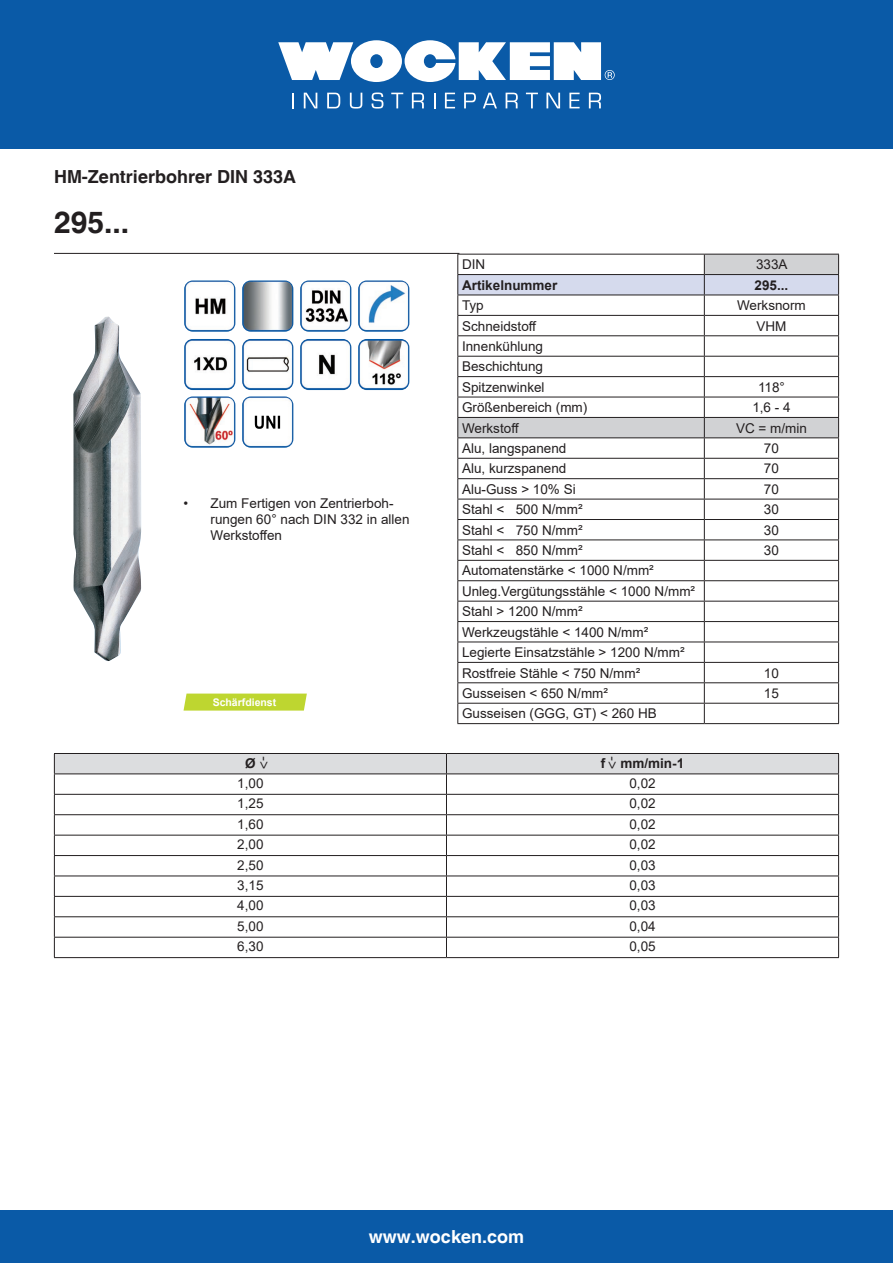
<style>
.page{position:relative;width:893px;height:1263px;background:#fff}
.page>*{position:absolute;margin:0;border:0;box-sizing:border-box;transform-origin:0 0}
.t1{font:700 30px "Helvetica";color:#231f20}
.t2{font:700 18px "Helvetica";color:#231f20}
.t3{font:700 18px "Helvetica";color:#fff}
.t4{font:700 15px "Minion Pro";color:#231f20}
.t5{font:13.5px/16.2px "Arial";color:#231f20}
.t6{font:700 13.5px "Arial";color:#231f20}
.p_crossRef_basic{font:700 10.5px "Arial";color:#fff}
</style>
<div class="page">
<div style="left:0;top:0;width:893px;height:149px;background:#0a5aa7"></div>
<svg style="left:278px;top:40px;width:337px;height:42px"></svg>
<svg style="left:292px;top:93px;width:2px;height:15px"></svg>
<svg style="left:304px;top:93px;width:13px;height:15px"></svg>
<svg style="left:327px;top:93px;width:13px;height:15px"></svg>
<svg style="left:350px;top:93px;width:12px;height:16px"></svg>
<svg style="left:371px;top:93px;width:12px;height:16px"></svg>
<svg style="left:391px;top:93px;width:12px;height:15px"></svg>
<svg style="left:412px;top:93px;width:12px;height:15px"></svg>
<svg style="left:434px;top:93px;width:1px;height:15px"></svg>
<svg style="left:445px;top:93px;width:10px;height:15px"></svg>
<svg style="left:464px;top:93px;width:12px;height:15px"></svg>
<svg style="left:483px;top:93px;width:14px;height:15px"></svg>
<svg style="left:506px;top:93px;width:12px;height:15px"></svg>
<svg style="left:526px;top:93px;width:12px;height:15px"></svg>
<svg style="left:546px;top:93px;width:14px;height:15px"></svg>
<svg style="left:569px;top:93px;width:11px;height:15px"></svg>
<svg style="left:589px;top:93px;width:12px;height:15px"></svg>
<div style="left:0;top:1210px;width:893px;height:53px;background:#0a5aa7"></div>
<svg style="left:457px;top:254px;width:382px;height:469px"></svg>
<hr style="left:457px;top:723px;width:247px;height:1px;background:#231f20">
<hr style="left:704px;top:723px;width:135px;height:1px;background:#231f20">
<img style="left:358px;top:280px;width:51px;height:52px">
<img style="left:184px;top:280px;width:51px;height:52px">
<img style="left:242px;top:339px;width:51px;height:51px">
<img style="left:300px;top:339px;width:51px;height:51px">
<img style="left:358px;top:339px;width:51px;height:51px">
<hr style="left:54px;top:253px;width:405px;height:1px;background:#231f20">
<img style="left:242px;top:396px;width:51px;height:52px">
<img style="left:255px;top:416px;width:25px;height:13px">
<svg style="left:184px;top:693px;width:123px;height:18px;background:#c2d93f"></svg>
<svg style="left:54px;top:753px;width:785px;height:204px"></svg>
<hr style="left:54px;top:957px;width:392px;height:1px;background:#231f20">
<hr style="left:446px;top:957px;width:393px;height:1px;background:#231f20">
<img style="left:184px;top:396px;width:51px;height:52px">
<img style="left:242px;top:280px;width:51px;height:52px">
<img style="left:300px;top:280px;width:51px;height:52px">
<img style="left:184px;top:339px;width:51px;height:51px">
<img style="left:73px;top:317px;width:68px;height:344px">
<p class="t2" style="left:54px;top:166px;width:244px">HM-Zentrierbohrer DIN 333A</p>
<p class="t1" style="left:54px;top:204px;width:77px">295...</p>
<p class="t5" style="left:211px;top:495px;width:201px;text-indent:-27px">• Zum Fertigen von Zentrierboh&shy;rungen 60° nach DIN 332 in allen<br>Werkstoffen</p>
<p class="p_crossRef_basic" style="left:213px;top:695px;width:65px">Schärfdienst</p>
<p class="t5" style="left:462px;top:256px;width:25px">DIN</p>
<p class="t5" style="left:756px;top:256px;width:33px">333A</p>
<p class="t6" style="left:462px;top:275px;width:97px">Artikelnummer</p>
<p class="t6" style="left:755px;top:275px;width:35px">295...</p>
<p class="t5" style="left:462px;top:297px;width:23px">Typ</p>
<p class="t5" style="left:737px;top:297px;width:70px">Werksnorm</p>
<p class="t5" style="left:462px;top:318px;width:76px">Schneidstoff</p>
<p class="t5" style="left:756px;top:318px;width:31px">VHM</p>
<p class="t5" style="left:462px;top:338px;width:83px">Innenkühlung</p>
<p class="t5" style="left:462px;top:358px;width:83px">Beschichtung</p>
<p class="t5" style="left:462px;top:379px;width:84px">Spitzenwinkel</p>
<p class="t5" style="left:758px;top:379px;width:28px">118°</p>
<p class="t5" style="left:462px;top:399px;width:127px">Größenbereich (mm)</p>
<p class="t5" style="left:752px;top:399px;width:40px">1,6 - 4</p>
<p class="t5" style="left:462px;top:420px;width:58px">Werkstoff</p>
<p class="t5" style="left:736px;top:420px;width:72px">VC = m/min</p>
<p class="t5" style="left:462px;top:440px;width:106px">Alu, langspanend</p>
<p class="t5" style="left:764px;top:440px;width:17px">70</p>
<p class="t5" style="left:462px;top:460px;width:106px">Alu, kurzspanend</p>
<p class="t5" style="left:764px;top:460px;width:17px">70</p>
<p class="t5" style="left:462px;top:481px;width:115px">Alu-Guss &gt; 10% Si</p>
<p class="t5" style="left:764px;top:481px;width:17px">70</p>
<p class="t5" style="left:462px;top:501px;width:122px">Stahl &lt; 500 N/mm²</p>
<p class="t5" style="left:764px;top:501px;width:17px">30</p>
<p class="t5" style="left:462px;top:522px;width:122px">Stahl &lt; 750 N/mm²</p>
<p class="t5" style="left:764px;top:522px;width:17px">30</p>
<p class="t5" style="left:462px;top:542px;width:122px">Stahl &lt; 850 N/mm²</p>
<p class="t5" style="left:764px;top:542px;width:17px">30</p>
<p class="t5" style="left:462px;top:562px;width:193px">Automatenstärke &lt; 1000 N/mm²</p>
<p class="t5" style="left:462px;top:583px;width:234px">Unleg.Vergütungsstähle &lt; 1000 N/mm²</p>
<p class="t5" style="left:462px;top:603px;width:122px">Stahl &gt; 1200 N/mm²</p>
<p class="t5" style="left:462px;top:624px;width:188px">Werkzeugstähle &lt; 1400 N/mm²</p>
<p class="t5" style="left:462px;top:644px;width:224px">Legierte Einsatzstähle &gt; 1200 N/mm²</p>
<p class="t5" style="left:462px;top:664px;width:180px">Rostfreie Stähle &lt; 750 N/mm²</p>
<p class="t5" style="left:764px;top:664px;width:17px">10</p>
<p class="t5" style="left:462px;top:685px;width:147px">Gusseisen &lt; 650 N/mm²</p>
<p class="t5" style="left:764px;top:685px;width:17px">15</p>
<p class="t5" style="left:462px;top:705px;width:196px">Gusseisen (GGG, GT) &lt; 260 HB</p>
<p class="t4" style="left:276px;top:756px;width:15px;rotate:90deg">-&gt;</p>
<p class="t4" style="left:624px;top:756px;width:15px;rotate:90deg">-&gt;</p>
<p class="t6" style="left:245px;top:753px;width:12px">Ø</p>
<p class="t6" style="left:601px;top:753px;width:85px">f mm/min-1</p>
<p class="t5" style="left:237px;top:775px;width:28px">1,00</p>
<p class="t5" style="left:629px;top:775px;width:28px">0,02</p>
<p class="t5" style="left:237px;top:795px;width:28px">1,25</p>
<p class="t5" style="left:629px;top:795px;width:28px">0,02</p>
<p class="t5" style="left:237px;top:816px;width:28px">1,60</p>
<p class="t5" style="left:629px;top:816px;width:28px">0,02</p>
<p class="t5" style="left:237px;top:836px;width:28px">2,00</p>
<p class="t5" style="left:629px;top:836px;width:28px">0,02</p>
<p class="t5" style="left:237px;top:857px;width:28px">2,50</p>
<p class="t5" style="left:629px;top:857px;width:28px">0,03</p>
<p class="t5" style="left:237px;top:877px;width:28px">3,15</p>
<p class="t5" style="left:629px;top:877px;width:28px">0,03</p>
<p class="t5" style="left:237px;top:897px;width:28px">4,00</p>
<p class="t5" style="left:629px;top:897px;width:28px">0,03</p>
<p class="t5" style="left:237px;top:918px;width:28px">5,00</p>
<p class="t5" style="left:629px;top:918px;width:28px">0,04</p>
<p class="t5" style="left:237px;top:938px;width:28px">6,30</p>
<p class="t5" style="left:629px;top:938px;width:28px">0,05</p>
<p class="t3" style="left:369px;top:1226px;width:157px">www.wocken.com</p>
</div>
